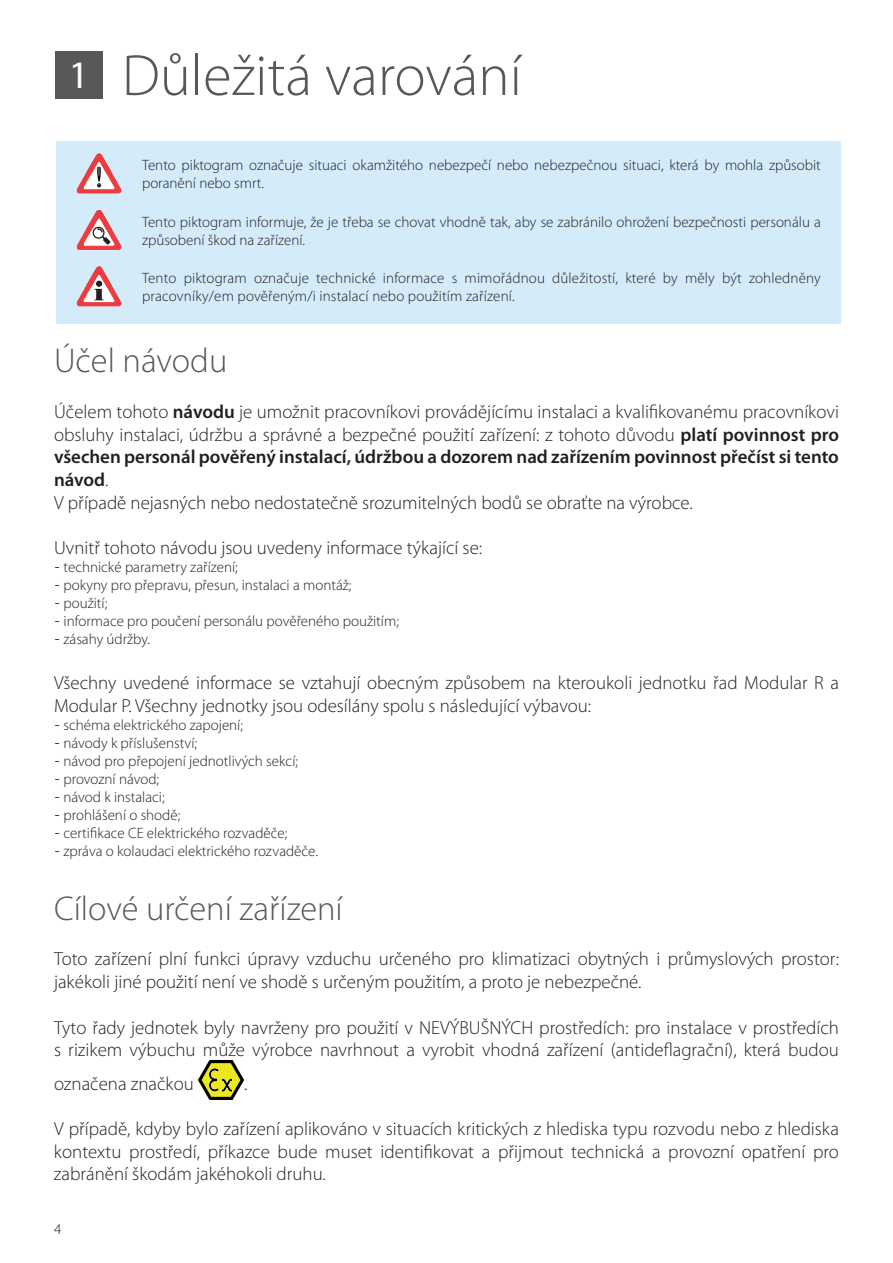
<style>
.page{position:relative;width:893px;height:1263px;background:#fff}
.page>*{position:absolute;margin:0;border:0;box-sizing:border-box;transform-origin:0 0}
.t1{font:300 58.5px "Myriad Pro";color:#57585a}
.t2{font:300 34.5px "Myriad Pro";color:#57585a}
.t3{font:300 18.9px/22.6px "Myriad Pro";color:#231f20}
.t4{font:300 15px/18px "Myriad Pro";color:#231f20}
.s1{font-weight:400;font-size:39px;color:#fff}
.s2{font-weight:600}
.s3{font-family:"Gotham"}
</style>
<div class="page">
<div style="left:56px;top:141px;width:785px;height:183px;background:#d4ecf9"></div>
<svg style="left:76px;top:154px;width:46px;height:39px"></svg>
<svg style="left:76px;top:210px;width:46px;height:40px"></svg>
<svg style="left:76px;top:267px;width:46px;height:39px"></svg>
<div style="left:55px;top:51px;width:47px;height:47px;background:#57585a"></div>
<svg style="left:198px;top:1060px;width:46px;height:40px"></svg>
<h1 class="t1" style="left:69px;top:40px;width:454px"><span class="s1">1</span> Důležitá varování</h1>
<p class="t4" style="left:142px;top:156px;width:680px">Tento piktogram označuje situaci okamžitého nebezpečí nebo nebezpečnou situaci, která by mohla způsobit poranění nebo smrt.</p>
<p class="t4" style="left:142px;top:213px;width:680px">Tento piktogram informuje, že je třeba se chovat vhodně tak, aby se zabránilo ohrožení bezpečnosti personálu a způsobení škod na zařízení.</p>
<p class="t4" style="left:142px;top:269px;width:680px">Tento piktogram označuje technické informace s mimořádnou důležitostí, které by měly být zohledněny pracovníky/em pověřeným/i instalací nebo použitím zařízení.</p>
<h2 class="t2" style="left:54px;top:340px;width:175px">Účel návodu</h2>
<p class="t3" style="left:54px;top:400px;width:786px">Účelem tohoto <span class="s2">návodu</span> je umožnit pracovníkovi provádějícímu instalaci a kvalifikovanému pracovníkovi obsluhy instalaci, údržbu a správné a bezpečné použití zařízení: z tohoto důvodu <span class="s2">platí povinnost pro všechen personál pověřený instalací, údržbou a dozorem nad zařízením povinnost přečíst si tento návod</span>.<br>V případě nejasných nebo nedostatečně srozumitelných bodů se obraťte na výrobce.</p>
<p class="t3" style="left:54px;top:536px;width:429px">Uvnitř tohoto návodu jsou uvedeny informace týkající se:</p>
<p class="t4" style="left:54px;top:558px;width:185px"><span class="s3">-</span> technické parametry zařízení;</p>
<p class="t4" style="left:54px;top:576px;width:299px"><span class="s3">-</span> pokyny pro přepravu, přesun, instalaci a montáž;</p>
<p class="t4" style="left:54px;top:594px;width:55px"><span class="s3">-</span> použití;</p>
<p class="t4" style="left:54px;top:612px;width:346px"><span class="s3">-</span> informace pro poučení personálu pověřeného použitím;</p>
<p class="t4" style="left:54px;top:630px;width:98px"><span class="s3">-</span> zásahy údržby.</p>
<p class="t3" style="left:54px;top:671px;width:786px">Všechny uvedené informace se vztahují obecným způsobem na kteroukoli jednotku řad Modular R a<br>Modular P. Všechny jednotky jsou odesílány spolu s následující výbavou:</p>
<p class="t4" style="left:54px;top:716px;width:190px"><span class="s3">-</span> schéma elektrického zapojení;</p>
<p class="t4" style="left:54px;top:734px;width:145px"><span class="s3">-</span> návody k příslušenství;</p>
<p class="t4" style="left:54px;top:752px;width:245px"><span class="s3">-</span> návod pro přepojení jednotlivých sekcí;</p>
<p class="t4" style="left:54px;top:770px;width:107px"><span class="s3">-</span> provozní návod;</p>
<p class="t4" style="left:54px;top:788px;width:112px"><span class="s3">-</span> návod k instalaci;</p>
<p class="t4" style="left:54px;top:806px;width:128px"><span class="s3">-</span> prohlášení o shodě;</p>
<p class="t4" style="left:54px;top:824px;width:235px"><span class="s3">-</span> certifikace CE elektrického rozvaděče;</p>
<p class="t4" style="left:54px;top:842px;width:265px"><span class="s3">-</span> zpráva o kolaudaci elektrického rozvaděče.</p>
<h2 class="t2" style="left:54px;top:888px;width:290px">Cílové určení zařízení</h2>
<p class="t3" style="left:54px;top:948px;width:786px">Toto zařízení plní funkci úpravy vzduchu určeného pro klimatizaci obytných i průmyslových prostor: jakékoli jiné použití není ve shodě s určeným použitím, a proto je nebezpečné.</p>
<p class="t3" style="left:54px;top:1016px;width:786px">Tyto řady jednotek byly navrženy pro použití v NEVÝBUŠNÝCH prostředích: pro instalace v prostředích s rizikem výbuchu může výrobce navrhnout a vyrobit vhodná zařízení (antideflagrační), která budou</p>
<p class="t3" style="left:54px;top:1072px;width:141px">označena značkou</p>
<p class="t3" style="left:244px;top:1072px;width:5px">.</p>
<p class="t3" style="left:54px;top:1117px;width:786px;text-align:justify">V případě, kdyby bylo zařízení aplikováno v situacích kritických z hlediska typu rozvodu nebo z hlediska kontextu prostředí, příkazce bude muset identifikovat a přijmout technická a provozní opatření pro zabránění škodám jakéhokoli druhu.</p>
<p class="t4" style="left:54px;top:1220px;width:9px">4</p>
</div>
